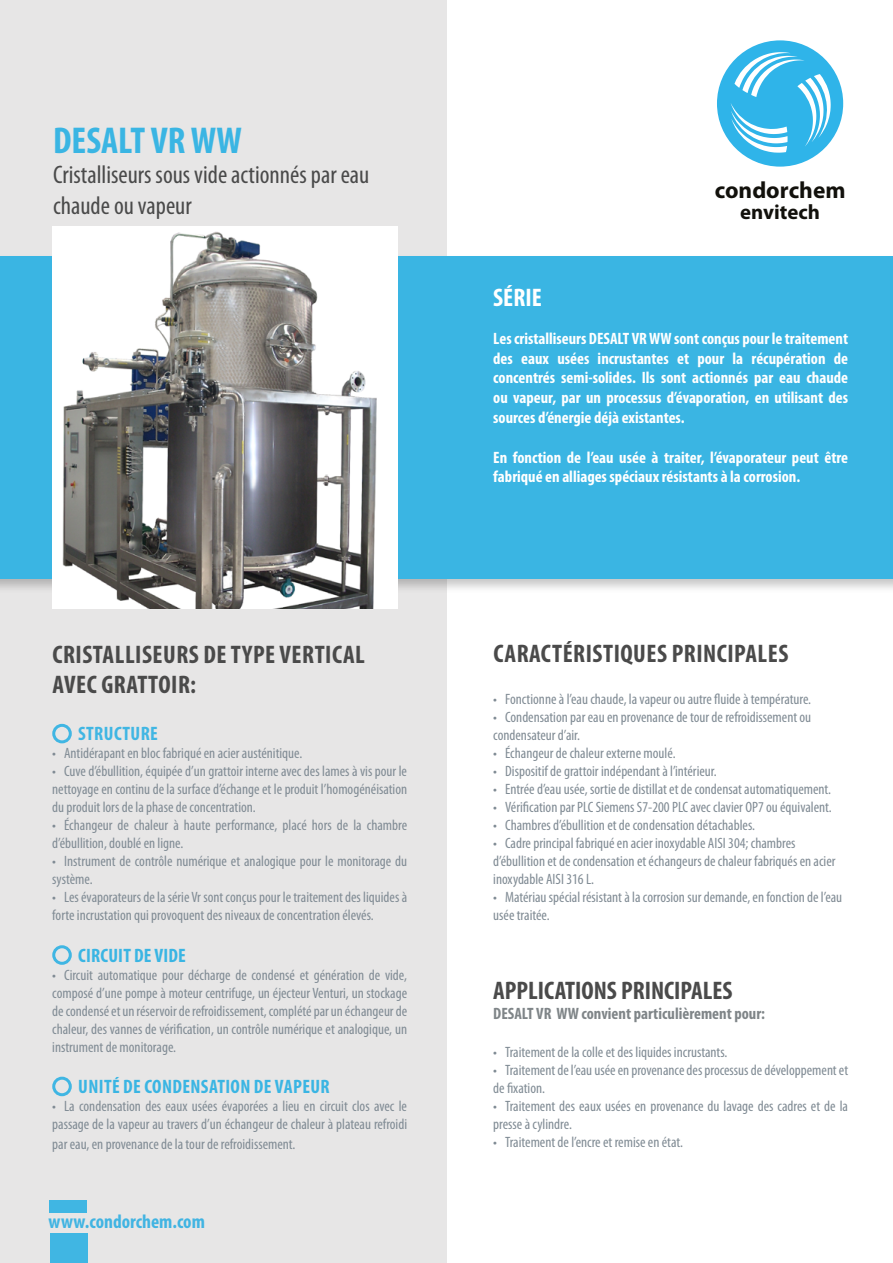
<style>
.page{position:relative;width:893px;height:1263px;background:#fff}
.page>*{position:absolute;margin:0;border:0;box-sizing:border-box;transform-origin:0 0}
.t1{font:700 condensed 37.5px "Myriad Pro";color:#3ab5e3}
.t2{font:700 condensed 25.5px/30.6px "Myriad Pro";letter-spacing:.02em;color:#4a4a4a}
.t3{font:condensed 25.5px/30.6px "Myriad Pro";color:#4a4a4a}
.t4{font:700 condensed 25.5px "Myriad Pro";color:#4a4a4a}
.t5{font:700 condensed 25.5px "Myriad Pro";color:#fff}
.t6{font:700 23.4px "Myriad Pro";color:#12110c}
.t7{font:700 20.85px "Myriad Pro";color:#12110c}
.t8{font:700 condensed 19.5px "Myriad Pro";letter-spacing:.02em;color:#3ab5e3}
.t9{font:700 condensed 19.5px "Myriad Pro";color:#41b4e2}
.t10{font:700 condensed 19.5px "Myriad Pro";letter-spacing:.02em;color:#40b6e3}
.t11{font:700 condensed 16.5px/19.8px "Myriad Pro";color:#fff;text-align:justify}
.t12{font:700 condensed 16.5px "Myriad Pro";color:#7f8588}
.t13{font:condensed 15px/18px "Myriad Pro";color:#808b94}
</style>
<div class="page">
<div style="left:0;top:0;width:446px;height:1263px;background:#e7e6e6"></div>
<div style="left:0;top:253px;width:893px;height:340px;background:#000;opacity:.23"></div>
<div style="left:0;top:256px;width:893px;height:322px;background:#3ab5e3"></div>
<img style="left:52px;top:226px;width:346px;height:382px">
<div style="left:52px;top:724px;width:20px;height:19px;border:3px solid #40b6e3;border-radius:50%"></div>
<div style="left:52px;top:945px;width:20px;height:20px;border:3px solid #40b6e3;border-radius:50%"></div>
<div style="left:52px;top:1077px;width:20px;height:19px;border:3px solid #40b6e3;border-radius:50%"></div>
<div style="left:50px;top:1233px;width:37px;height:30px;background:#40b6e3"></div>
<div style="left:49px;top:1200px;width:37px;height:13px;background:#40b6e3"></div>
<div style="left:717px;top:40px;width:126px;height:127px;background:#2fb4e9;border-radius:50%"></div>
<svg style="left:731px;top:52px;width:100px;height:101px"></svg>
<h1 class="t1" style="left:53px;top:120px;width:190px">DESALT VR WW</h1>
<h2 class="t3" style="left:53px;top:159px;width:318px">Cristalliseurs sous vide actionnés par eau chaude ou vapeur</h2>
<h2 class="t2" style="left:53px;top:639px;width:314px">CRISTALLISEURS DE TYPE VERTICAL<br>AVEC GRATTOIR:</h2>
<h3 class="t10" style="left:78px;top:723px;width:81px">STRUCTURE</h3>
<p class="t13" style="left:52px;top:744px;width:252px">• Antidérapant en bloc fabriqué en acier austénitique.</p>
<p class="t13" style="left:52px;top:762px;width:356px;text-align:justify">• Cuve d’ébullition, équipée d’un grattoir interne avec des lames à vis pour le nettoyage en continu de la surface d’échange et le produit l’homogénéisation du produit lors de la phase de concentration.</p>
<p class="t13" style="left:52px;top:816px;width:356px">• Échangeur de chaleur à haute performance, placé hors de la chambre d’ébullition, doublé en ligne.</p>
<p class="t13" style="left:52px;top:852px;width:356px">• Instrument de contrôle numérique et analogique pour le monitorage du système.</p>
<p class="t13" style="left:52px;top:888px;width:356px">• Les évaporateurs de la série Vr sont conçus pour le traitement des liquides à forte incrustation qui provoquent des niveaux de concentration élevés.</p>
<h3 class="t8" style="left:78px;top:944px;width:109px">CIRCUIT DE VIDE</h3>
<p class="t13" style="left:52px;top:965px;width:356px;text-align:justify">• Circuit automatique pour décharge de condensé et génération de vide, composé d’une pompe à moteur centrifuge, un éjecteur Venturi, un stockage de condensé et un réservoir de refroidissement, complété par un échangeur de chaleur, des vannes de vérification, un contrôle numérique et analogique, un instrument de monitorage.</p>
<h3 class="t8" style="left:78px;top:1076px;width:253px">UNITÉ DE CONDENSATION DE VAPEUR</h3>
<p class="t13" style="left:52px;top:1097px;width:356px">• La condensation des eaux usées évaporées a lieu en circuit clos avec le passage de la vapeur au travers d’un échangeur de chaleur à plateau refroidi</p>
<p class="t13" style="left:52px;top:1135px;width:245px">par eau, en provenance de la tour de refroidissement.</p>
<h3 class="t9" style="left:49px;top:1211px;width:158px">www.condorchem.com</h3>
<h3 class="t6" style="left:715px;top:177px;width:132px">condorchem</h3>
<h3 class="t7" style="left:740px;top:200px;width:81px">envitech</h3>
<h2 class="t5" style="left:493px;top:283px;width:50px">SÉRIE</h2>
<p class="t11" style="left:493px;top:329px;width:356px">Les cristalliseurs DESALT VR WW sont conçus pour le traitement des eaux usées incrustantes et pour la récupération de concentrés semi-solides. Ils sont actionnés par eau chaude ou vapeur, par un processus d’évaporation, en utilisant des sources d’énergie déjà existantes.</p>
<p class="t11" style="left:493px;top:447px;width:356px">En fonction de l’eau usée à traiter, l’évaporateur peut être fabriqué en alliages spéciaux résistants à la corrosion.</p>
<h2 class="t2" style="left:493px;top:639px;width:296px">CARACTÉRISTIQUES PRINCIPALES</h2>
<p class="t13" style="left:493px;top:690px;width:319px">• Fonctionne à l’eau chaude, la vapeur ou autre fluide à température.</p>
<p class="t13" style="left:493px;top:708px;width:319px">• Condensation par eau en provenance de tour de refroidissement ou condensateur d’air.</p>
<p class="t13" style="left:493px;top:744px;width:184px">• Échangeur de chaleur externe moulé.</p>
<p class="t13" style="left:493px;top:762px;width:225px">• Dispositif de grattoir indépendant à l’intérieur.</p>
<p class="t13" style="left:493px;top:780px;width:339px">• Entrée d’eau usée, sortie de distillat et de condensat automatiquement.</p>
<p class="t13" style="left:493px;top:798px;width:340px">• Vérification par PLC Siemens S7-200 PLC avec clavier OP7 ou équivalent.</p>
<p class="t13" style="left:493px;top:816px;width:263px">• Chambres d’ébullition et de condensation détachables.</p>
<p class="t13" style="left:493px;top:834px;width:344px">• Cadre principal fabriqué en acier inoxydable AISI 304; chambres d’ébullition et de condensation et échangeurs de chaleur fabriqués en acier inoxydable AISI 316 L.</p>
<p class="t13" style="left:493px;top:888px;width:350px">• Matériau spécial résistant à la corrosion sur demande, en fonction de l’eau usée traitée.</p>
<h2 class="t4" style="left:493px;top:976px;width:241px">APPLICATIONS PRINCIPALES</h2>
<p class="t12" style="left:493px;top:1004px;width:273px">DESALT VR WW convient particulièrement pour:</p>
<p class="t13" style="left:493px;top:1042px;width:236px">• Traitement de la colle et des liquides incrustants.</p>
<p class="t13" style="left:493px;top:1060px;width:356px">• Traitement de l’eau usée en provenance des processus de développement et de fixation.</p>
<p class="t13" style="left:493px;top:1096px;width:356px">• Traitement des eaux usées en provenance du lavage des cadres et de la presse à cylindre.</p>
<p class="t13" style="left:493px;top:1132px;width:191px">• Traitement de l’encre et remise en état.</p>
</div>
